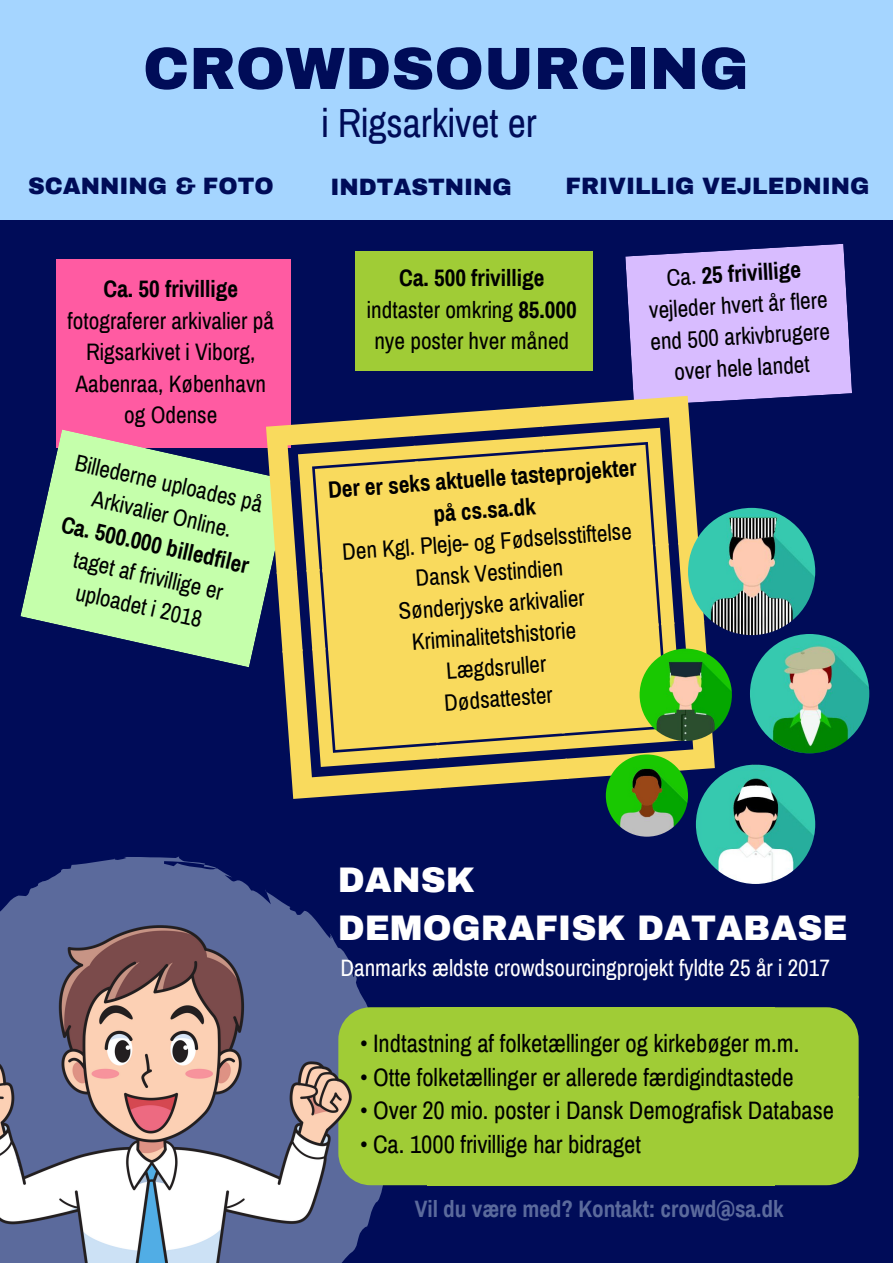
<style>
.page{position:relative;width:893px;height:1263px;background:#000c58}
.page>*{position:absolute;margin:0;border:0;box-sizing:border-box;transform-origin:0 0}
.t1{font:900 59.55px "Archivo";color:#000c58}
.t2{font:39.75px "Archivo Narrow";color:#000c58}
.t3{font:900 34.8px/48.4px "Archivo";color:#fff}
.t4{font:24.6px "Archivo Narrow";color:#000}
.t5{font:23.25px/31.5px "Archivo Narrow";color:#000;text-align:center}
.t6{font:23.25px "Archivo Narrow";color:#fff}
.t7{font:900 23.25px "Archivo";color:#000c58}
.t8{font:700 23.25px "Archivo Narrow";color:#5b6a9c}
.t9{font:700 23.25px "Archivo Narrow";color:#000}
.t10{font:23.1px/31.5px "Archivo Narrow";color:#000;text-align:center}
.t11{font:700 23.1px/31.5px "Archivo Narrow";color:#000;text-align:center}
.t12{font:22.95px/31.5px "Archivo Narrow";color:#000;text-align:center}
.t13{font:700 22.95px "Archivo Narrow";color:#000}
.s1{font-weight:700}
</style>
<div class="page">
<div style="left:0;top:0;width:893px;height:220px;background:#a5d5ff"></div>
<svg style="left:0;top:856px;width:397px;height:394px"></svg>
<div style="left:420px;top:1007px;width:354px;height:91px;background:#a0cc36"></div>
<div style="left:354px;top:1007px;width:73px;height:178px;background:#a0cc36"></div>
<div style="left:427px;top:1096px;width:347px;height:89px;background:#a0cc36"></div>
<div style="left:774px;top:1007px;width:85px;height:178px;background:#a0cc36"></div>
<img style="left:696px;top:765px;width:119px;height:119px;border-radius:50%">
<div style="left:56px;top:259px;width:234px;height:188px;background:#ff5ba2"></div>
<svg style="left:20px;top:429px;width:246px;height:238px;fill:#c5ffab"></svg>
<svg style="left:266px;top:244px;width:586px;height:555px"></svg>
<img style="left:688px;top:508px;width:127px;height:127px;border-radius:50%">
<img style="left:606px;top:754px;width:82px;height:83px;border-radius:50%">
<img style="left:640px;top:649px;width:92px;height:92px;border-radius:50%">
<img style="left:750px;top:634px;width:119px;height:119px;border-radius:50%">
<img style="left:0;top:923px;width:354px;height:340px">
<h1 class="t1" style="left:143px;top:37px;width:607px">CROWDSOURCING</h1>
<h2 class="t2" style="left:321px;top:102px;width:217px">i Rigsarkivet er</h2>
<p class="t7" style="left:28px;top:173px;width:247px">SCANNING &amp; FOTO</p>
<p class="t7" style="left:330px;top:174px;width:183px">INDTASTNING</p>
<p class="t7" style="left:566px;top:173px;width:305px">FRIVILLIG VEJLEDNING</p>
<p class="t9" style="left:104px;top:277px;width:136px">Ca. 50 frivillige</p>
<p class="t5" style="left:68px;top:305px;width:208px">fotograferer arkivalier på<br>Rigsarkivet i Viborg,<br>Aabenraa, København og Odense</p>
<p class="t12" style="left:79px;top:447px;width:193px;rotate:13deg">Billederne uploades på<br>Arkivalier Online.</p>
<p class="t13" style="left:65px;top:511px;width:193px;rotate:13deg">Ca. 500.000 billedfiler</p>
<p class="t12" style="left:77px;top:543px;width:154px;rotate:13deg">taget af frivillige er uploadet i 2018</p>
<p class="t5" style="left:367px;top:262px;width:211px"><span class="s1">Ca. 500 frivillige </span>indtaster omkring <span class="s1">85.000 </span>nye poster hver måned</p>
<p class="t5" style="left:646px;top:263px;width:181px;rotate:-3deg">Ca. <span class="s1">25 frivillige </span>vejleder hvert år flere end 500 arkivbrugere over hele landet</p>
<p class="t11" style="left:327px;top:474px;width:311px;rotate:-4deg">Der er seks aktuelle tasteprojekter på cs.sa.dk</p>
<p class="t10" style="left:341px;top:536px;width:292px;rotate:-4deg">Den Kgl. Pleje- og Fødselsstiftelse<br>Dansk Vestindien<br>Sønderjyske arkivalier<br>Kriminalitetshistorie<br>Lægdsruller<br>Dødsattester</p>
<h3 class="t3" style="left:338px;top:856px;width:511px">DANSK<br>DEMOGRAFISK DATABASE</h3>
<p class="t6" style="left:340px;top:956px;width:491px">Danmarks ældste crowdsourcingprojekt fyldte 25 år i 2017</p>
<p class="t4" style="left:360px;top:1030px;width:440px">• Indtastning af folketællinger og kirkebøger m.m.</p>
<p class="t4" style="left:360px;top:1064px;width:435px">• Otte folketællinger er allerede færdigindtastede</p>
<p class="t4" style="left:360px;top:1098px;width:475px">• Over 20 mio. poster i Dansk Demografisk Database</p>
<p class="t4" style="left:360px;top:1131px;width:282px">• Ca. 1000 frivillige har bidraget</p>
<p class="t8" style="left:415px;top:1197px;width:370px">Vil du være med? Kontakt: crowd@sa.dk</p>
</div>
